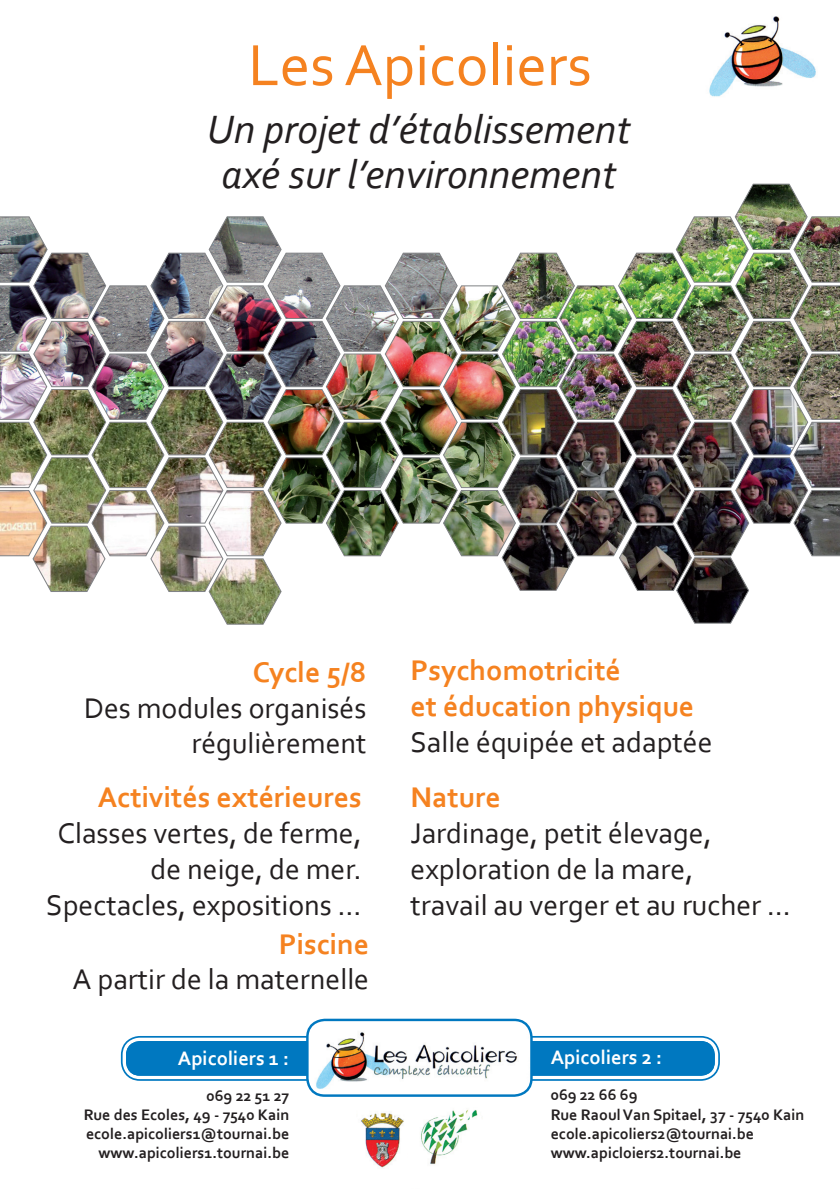
<style>
.page{position:relative;width:840px;height:1191px;background:#fff}
.page>*{position:absolute;margin:0;border:0;box-sizing:border-box;transform-origin:0 0}
.t1{font:60.8px "Corbel";color:#f58220}
.t2{font:italic 41.4px/44.6px "Corbel";color:#231f20;text-align:center}
.t3{font:29.8px/35.8px "Corbel";color:#231f20;text-align:right}
.t4{font:700 29.8px/35.8px "Corbel";color:#f58220}
.t5{font:700 20.4px "Corbel";color:#fff}
.t6{font:700 16px/19.2px "Corbel";color:#231f20}
</style>
<div class="page">
<img style="left:709px;top:16px;width:107px;height:81px">
<img style="left:281px;top:285px;width:220px;height:271px">
<img style="left:0;top:420px;width:281px;height:204px">
<img style="left:501px;top:420px;width:338px;height:203px">
<img style="left:0;top:216px;width:457px;height:204px">
<img style="left:501px;top:184px;width:338px;height:236px">
<img style="left:361px;top:1113px;width:43px;height:55px">
<img style="left:421px;top:1109px;width:58px;height:56px">
<div style="left:126px;top:1041px;width:588px;height:34px;background:#0078c0;border-radius:14px"></div>
<div style="left:121px;top:1036px;width:598px;height:44px;border:2px solid #0078c0;border-radius:18px"></div>
<div style="left:126px;top:1041px;width:588px;height:34px;border:5px solid #0078c0;border-radius:11px"></div>
<img style="left:309px;top:1021px;width:222px;height:74px">
<div style="left:306px;top:1018px;width:226px;height:78px;border:2px solid #0078c0;border-radius:17px"></div>
<h1 class="t1" style="left:248px;top:27px;width:345px">Les Apicoliers</h1>
<h2 class="t2" style="left:207px;top:106px;width:425px">Un projet d’établissement axé sur l’environnement</h2>
<p class="t4" style="left:253px;top:653px;width:115px">Cycle 5/8</p>
<p class="t3" style="left:84px;top:689px;width:284px">Des modules organisés régulièrement</p>
<p class="t4" style="left:98px;top:779px;width:265px">Activités extérieures</p>
<p class="t3" style="left:46px;top:814px;width:317px">Classes vertes, de ferme, de neige, de mer.<br>Spectacles, expositions …</p>
<p class="t4" style="left:278px;top:925px;width:92px">Piscine</p>
<p class="t3" style="left:73px;top:960px;width:298px">A partir de la maternelle</p>
<p class="t5" style="left:178px;top:1045px;width:113px">Apicoliers 1 :</p>
<p class="t6" style="left:84px;top:1085px;width:207px;text-align:right">069 22 51 27<br>Rue des Ecoles, 49 - 7540 Kain ecole.apicoliers1@tournai.be www.apicoliers1.tournai.be</p>
<p class="t4" style="left:410px;top:652px;width:285px">Psychomotricité<br>et éducation physique</p>
<p class="t3" style="left:410px;top:723px;width:303px">Salle équipée et adaptée</p>
<p class="t4" style="left:410px;top:779px;width:92px">Nature</p>
<p class="t3" style="left:410px;top:814px;width:381px;text-align:left">Jardinage, petit élevage, exploration de la mare,<br>travail au verger et au rucher …</p>
<p class="t5" style="left:550px;top:1045px;width:113px">Apicoliers 2 :</p>
<p class="t6" style="left:550px;top:1085px;width:255px">069 22 66 69<br>Rue Raoul Van Spitael, 37 - 7540 Kain ecole.apicoliers2@tournai.be www.apicloiers2.tournai.be</p>
</div>
